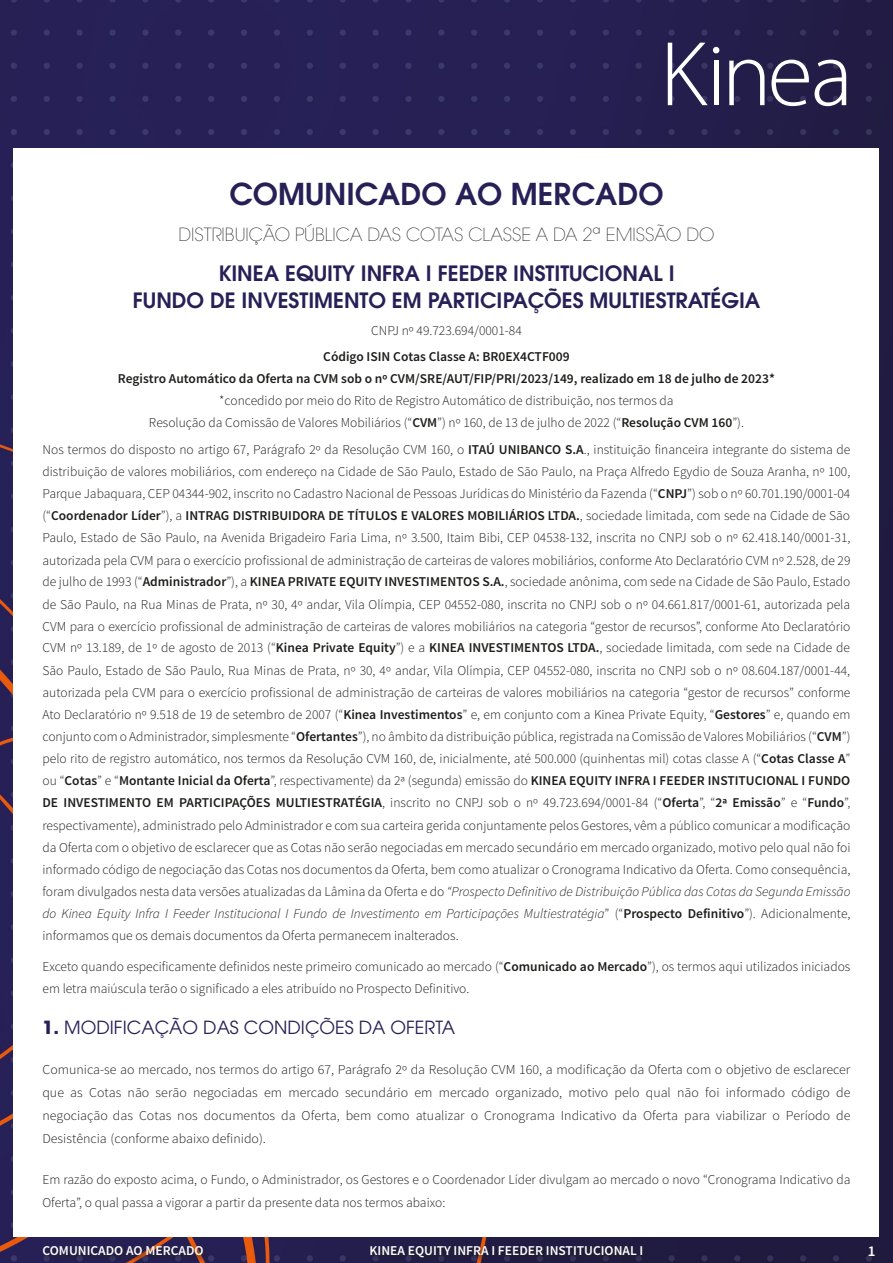
<style>
.page{position:relative;width:893px;height:1263px;background:#fff}
.page>*{position:absolute;margin:0;border:0;box-sizing:border-box;transform-origin:0 0}
.t1{font:600 30px "ITC Avant Garde Pro";color:#272056}
.t2{font:600 21px/27px "ITC Avant Garde Pro";color:#272056;text-align:center}
.t3{font:200 18px "ITC Avant Garde Pro";color:#1d1d1b}
.t4{font:18px "ITC Avant Garde Pro";color:#272056}
.t5{font:600 15px "Source Sans Pro";color:#fff}
.t6{font:300 13.5px/22px "Source Sans Pro";color:#1d1d1b;text-align:justify}
.t7{font:600 13.5px/22px "Source Sans Pro";color:#1d1d1b;text-align:center}
.t8{font:600 13.5px "Source Sans Pro";color:#fff}
.s1{font-weight:600}
.s2{font-style:italic}
.s3{font-weight:700}
</style>
<div class="page">
<img style="left:0;top:0;width:893px;height:1263px">
<div style="left:14px;top:149px;width:865px;height:1088px;background:#fff"></div>
<svg style="left:729px;top:60px;width:35px;height:45px"></svg>
<svg style="left:771px;top:60px;width:38px;height:46px"></svg>
<svg style="left:815px;top:60px;width:31px;height:46px"></svg>
<svg style="left:668px;top:43px;width:51px;height:62px"></svg>
<div style="left:42px;top:1244px;width:608px;height:19px;background:#1d1d1b;opacity:.75"></div>
<h1 class="t1" style="left:229px;top:174px;width:436px">COMUNICADO AO MERCADO</h1>
<h3 class="t3" style="left:178px;top:223px;width:538px">DISTRIBUIÇÃO PÚBLICA DAS COTAS CLASSE A DA 2ª EMISSÃO DO</h3>
<h2 class="t2" style="left:133px;top:260px;width:629px">KINEA EQUITY INFRA I FEEDER INSTITUCIONAL I<br>FUNDO DE INVESTIMENTO EM PARTICIPAÇÕES MULTIESTRATÉGIA</h2>
<p class="t6" style="left:371px;top:319px;width:152px">CNPJ nº 49.723.694/0001-84</p>
<p class="t7" style="left:118px;top:346px;width:658px">Código ISIN Cotas Classe A: BR0EX4CTF009<br>Registro Automático da Oferta na CVM sob o nº CVM/SRE/AUT/FIP/PRI/2023/149, realizado em 18 de julho de 2023*</p>
<p class="t6" style="left:149px;top:390px;width:596px;text-align:center">*concedido por meio do Rito de Registro Automático de distribuição, nos termos da<br>Resolução da Comissão de Valores Mobiliários (“<span class="s1">CVM</span>”) nº 160, de 13 de julho de 2022 (“<span class="s1">Resolução CVM 160</span>”).</p>
<p class="t6" style="left:43px;top:438px;width:809px">Nos termos do disposto no artigo 67, Parágrafo 2º da Resolução CVM 160, o <span class="s1">ITAÚ UNIBANCO S.A</span>., instituição financeira integrante do sistema de distribuição de valores mobiliários, com endereço na Cidade de São Paulo, Estado de São Paulo, na Praça Alfredo Egydio de Souza Aranha, nº 100, Parque Jabaquara, CEP 04344-902, inscrito no Cadastro Nacional de Pessoas Jurídicas do Ministério da Fazenda (“<span class="s1">CNPJ</span>”) sob o nº 60.701.190/0001-04 (“<span class="s1">Coordenador Líder</span>”), a <span class="s1">INTRAG DISTRIBUIDORA DE TÍTULOS E VALORES MOBILIÁRIOS LTDA.</span>, sociedade limitada, com sede na Cidade de São Paulo, Estado de São Paulo, na Avenida Brigadeiro Faria Lima, nº 3.500, Itaim Bibi, CEP 04538-132, inscrita no CNPJ sob o nº 62.418.140/0001-31, autorizada pela CVM para o exercício profissional de administração de carteiras de valores mobiliários, conforme Ato Declaratório CVM nº 2.528, de 29 de julho de 1993 (“<span class="s1">Administrador</span>”), a <span class="s1">KINEA PRIVATE EQUITY INVESTIMENTOS S.A.</span>, sociedade anônima, com sede na Cidade de São Paulo, Estado de São Paulo, na Rua Minas de Prata, nº 30, 4º andar, Vila Olímpia, CEP 04552-080, inscrita no CNPJ sob o nº 04.661.817/0001-61, autorizada pela CVM para o exercício profissional de administração de carteiras de valores mobiliários na categoria “gestor de recursos”, conforme Ato Declaratório CVM nº 13.189, de 1º de agosto de 2013 (“<span class="s1">Kinea Private Equity</span>”) e a <span class="s1">KINEA INVESTIMENTOS LTDA.</span>, sociedade limitada, com sede na Cidade de São Paulo, Estado de São Paulo, Rua Minas de Prata, nº 30, 4º andar, Vila Olímpia, CEP 04552-080, inscrita no CNPJ sob o nº 08.604.187/0001-44, autorizada pela CVM para o exercício profissional de administração de carteiras de valores mobiliários na categoria “gestor de recursos” conforme Ato Declaratório nº 9.518 de 19 de setembro de 2007 (“<span class="s1">Kinea Investimentos</span>” e, em conjunto com a Kinea Private Equity, “<span class="s1">Gestores</span>” e, quando em conjunto com o Administrador, simplesmente “<span class="s1">Ofertantes</span>”), no âmbito da distribuição pública, registrada na Comissão de Valores Mobiliários (“<span class="s1">CVM</span>”) pelo rito de registro automático, nos termos da Resolução CVM 160, de, inicialmente, até 500.000 (quinhentas mil) cotas classe A (“<span class="s1">Cotas Classe A</span>” ou “<span class="s1">Cotas</span>” e “<span class="s1">Montante Inicial da Oferta</span>”, respectivamente) da 2ª (segunda) emissão do <span class="s1">KINEA EQUITY INFRA I FEEDER INSTITUCIONAL I FUNDO DE INVESTIMENTO EM PARTICIPAÇÕES MULTIESTRATÉGIA</span>, inscrito no CNPJ sob o nº 49.723.694/0001-84 (“<span class="s1">Oferta</span>”, “<span class="s1">2ª Emissão</span>” e “<span class="s1">Fundo</span>”, respectivamente), administrado pelo Administrador e com sua carteira gerida conjuntamente pelos Gestores, vêm a público comunicar a modificação da Oferta com o objetivo de esclarecer que as Cotas não serão negociadas em mercado secundário em mercado organizado, motivo pelo qual não foi informado código de negociação das Cotas nos documentos da Oferta, bem como atualizar o Cronograma Indicativo da Oferta. Como consequência, foram divulgados nesta data versões atualizadas da Lâmina da Oferta e do <span class="s2">“Prospecto Definitivo de Distribuição Pública das Cotas da Segunda Emissão do Kinea Equity Infra I Feeder Institucional I Fundo de Investimento em Participações Multiestratégia</span>” (“<span class="s1">Prospecto Definitivo</span>”). Adicionalmente, informamos que os demais documentos da Oferta permanecem inalterados.</p>
<p class="t6" style="left:43px;top:955px;width:809px">Exceto quando especificamente definidos neste primeiro comunicado ao mercado (“<span class="s1">Comunicado ao Mercado</span>”), os termos aqui utilizados iniciados em letra maiúscula terão o significado a eles atribuído no Prospecto Definitivo.</p>
<h3 class="t4" style="left:43px;top:1016px;width:414px"><span class="s3">1.</span> MODIFICAÇÃO DAS CONDIÇÕES DA OFERTA</h3>
<p class="t6" style="left:43px;top:1059px;width:809px;line-height:22.8px">Comunica-se ao mercado, nos termos do artigo 67, Parágrafo 2º da Resolução CVM 160, a modificação da Oferta com o objetivo de esclarecer que as Cotas não serão negociadas em mercado secundário em mercado organizado, motivo pelo qual não foi informado código de negociação das Cotas nos documentos da Oferta, bem como atualizar o Cronograma Indicativo da Oferta para viabilizar o Período de Desistência (conforme abaixo definido).</p>
<p class="t6" style="left:43px;top:1168px;width:809px;line-height:22.8px">Em razão do exposto acima, o Fundo, o Administrador, os Gestores e o Coordenador Líder divulgam ao mercado o novo “Cronograma Indicativo da<br>Oferta”, o qual passa a vigorar a partir da presente data nos termos abaixo:</p>
<p class="t8" style="left:43px;top:1242px;width:163px">COMUNICADO AO MERCADO</p>
<p class="t8" style="left:370px;top:1242px;width:275px">KINEA EQUITY INFRA I FEEDER INSTITUCIONAL I</p>
<p class="t5" style="left:868px;top:1241px;width:9px">1</p>
</div>
